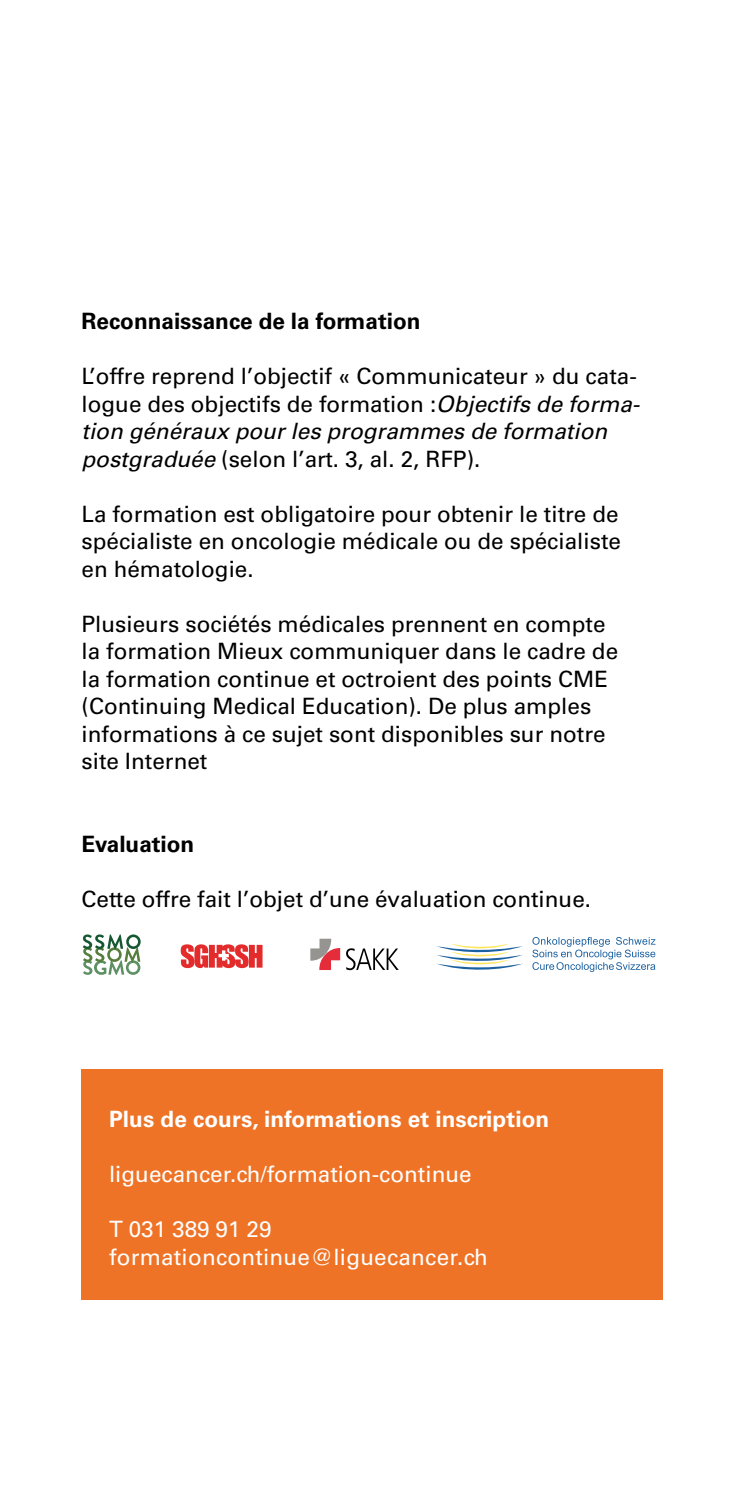
<style>
.page{position:relative;width:730px;height:1489px;background:#fff}
.page>*{position:absolute;margin:0;border:0;box-sizing:border-box;transform-origin:0 0}
.t1{font:22.5px/27.5px "Univers LT Std";color:#000}
.t2{font:22.5px/27.5px "Univers LT Std";color:#fff}
.t3{font:700 22.5px "Univers LT Std";letter-spacing:.005em;color:#fff}
.t4{font:700 22.5px "Univers LT Std";color:#000}
.s1{font-style:italic}
</style>
<div class="page">
<div style="left:81px;top:1068px;width:582px;height:231px;background:#ee7326"></div>
<svg style="left:436px;top:943px;width:87px;height:27px"></svg>
<svg style="left:532px;top:937px;width:124px;height:34px"></svg>
<svg style="left:181px;top:944px;width:82px;height:24px;background:#ea6262"></svg>
<svg style="left:83px;top:934px;width:58px;height:40px"></svg>
<svg style="left:310px;top:938px;width:30px;height:32px"></svg>
<svg style="left:346px;top:948px;width:53px;height:22px"></svg>
<p class="t4" style="left:82px;top:308px;width:341px">Reconnaissance de la formation</p>
<p class="t1" style="left:82px;top:362px;width:560px">L’offre reprend l’objectif « Communicateur » du cata&shy;logue des objectifs de formation :<span class="s1">Objectifs de forma&shy;tion généraux pour les programmes de formation postgraduée</span> (selon l’art. 3, al. 2, RFP).</p>
<p class="t1" style="left:82px;top:500px;width:541px;text-align:justify">La formation est obligatoire pour obtenir le titre de spécialiste en oncologie médicale ou de spécialiste en hématologie.</p>
<p class="t1" style="left:82px;top:610px;width:538px">Plusieurs sociétés médicales prennent en compte la formation Mieux communiquer dans le cadre de la formation continue et octroient des points CME (Continuing Medical Education). De plus amples informations à ce sujet sont disponibles sur notre site Internet</p>
<p class="t4" style="left:82px;top:830px;width:114px">Evaluation</p>
<p class="t1" style="left:82px;top:885px;width:511px">Cette offre fait l’objet d’une évaluation continue.</p>
<p class="t3" style="left:109px;top:1105px;width:442px">Plus de cours, informations et inscription</p>
<p class="t2" style="left:109px;top:1160px;width:364px">liguecancer.ch/formation-continue</p>
<p class="t2" style="left:109px;top:1215px;width:380px">T 031 389 91 29 formationcontinue@liguecancer.ch</p>
</div>
